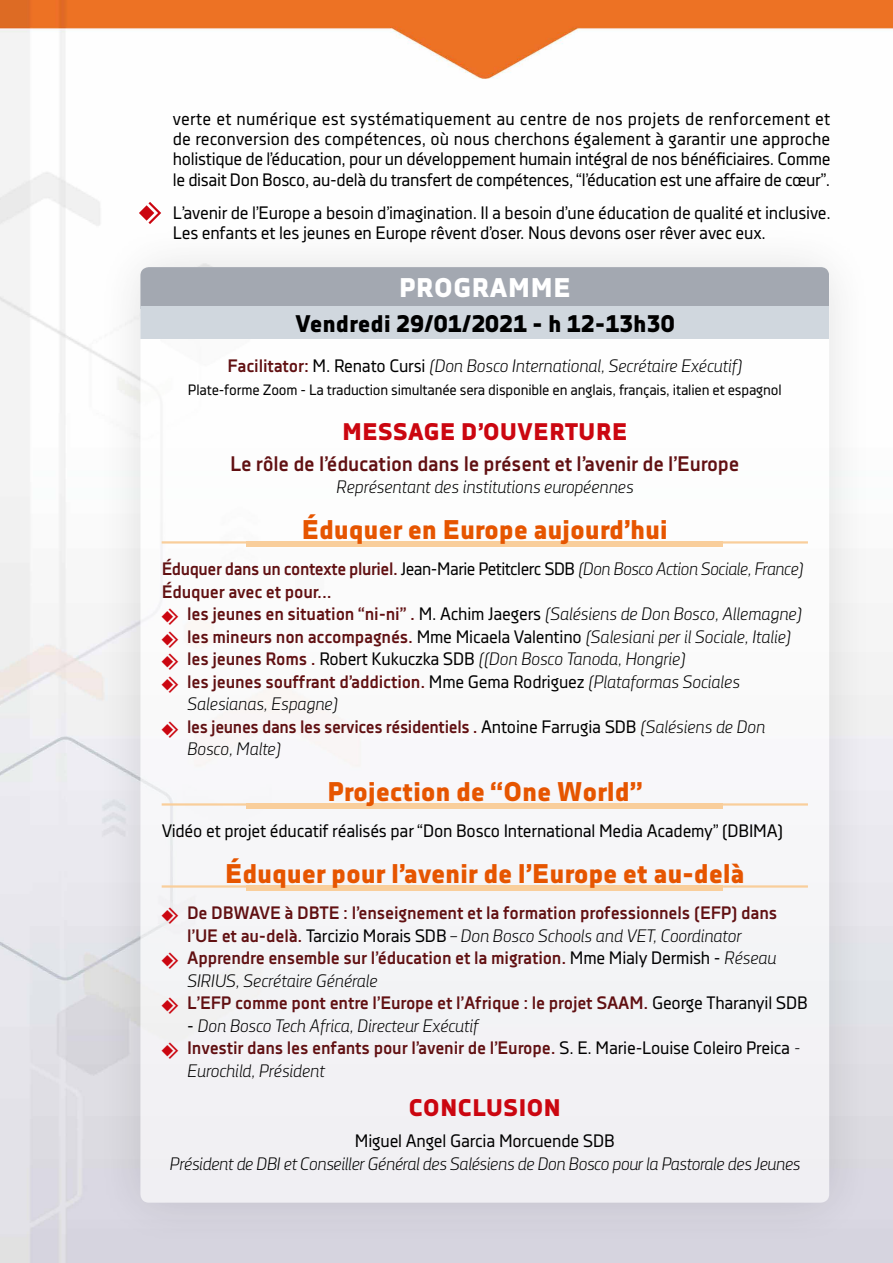
<style>
.page{position:relative;width:893px;height:1263px;background:#fff}
.page>*{position:absolute;margin:0;border:0;box-sizing:border-box;transform-origin:0 0}
.t1{font:800 27px "Decima Nova Pro";letter-spacing:-.01em;color:#e65500}
.t2{font:800 27px "Decima Nova Pro";color:#fff}
.t3{font:800 24px "Decima Nova Pro";color:#000}
.t4{font:800 24px "Decima Nova Pro";color:#cb0610}
.t5{font:700 21px "Decima Nova Pro";letter-spacing:-.01em;color:#611012}
.t6{font:italic 18px/22.5px "Decima Nova Pro Lt";letter-spacing:-.01em;color:#000}
.t7{font:18px/20.2px "Decima Nova Pro";letter-spacing:-.01em;color:#000;text-align:justify}
.t8{font:700 18px "Decima Nova Pro";letter-spacing:-.01em;color:#611012}
.t9{font:15px "Decima Nova Pro";letter-spacing:-.01em;color:#000}
.s1{font-family:"Decima Nova Pro";font-weight:700;font-style:normal;color:#611012}
.s2{font-family:"Decima Nova Pro";font-style:normal}
.s3{font-family:"Pointers";font-style:normal;font-size:21px;color:#cb0610}
.s4{font-family:"Pointers";font-weight:400;font-size:21px;color:#cb0610}
.s5{font-weight:400;color:#000}
.s6{font-family:"Decima Nova Pro Lt";font-weight:400;font-style:italic;color:#000}
</style>
<div class="page">
<img style="left:0;top:0;width:893px;height:1263px">
<svg style="left:139px;top:202px;width:22px;height:18px"></svg>
<div style="left:93px;top:220px;width:784px;height:1030px;background:#000;opacity:.2"></div>
<div style="left:140px;top:267px;width:689px;height:936px;background:#f8f7f9;border-radius:9px"></div>
<div style="left:140px;top:267px;width:689px;height:41px;background:#a3a8b1"></div>
<div style="left:140px;top:306px;width:689px;height:33px;background:#d0d7de"></div>
<div style="left:247px;top:541px;width:476px;height:6px;background:#f9ce9b"></div>
<hr style="left:162px;top:541px;width:646px;height:2px;background:#f9ce9b">
<div style="left:247px;top:803px;width:476px;height:6px;background:#f9ce9b"></div>
<hr style="left:162px;top:803px;width:646px;height:3px;background:#f9ce9b">
<div style="left:247px;top:885px;width:476px;height:6px;background:#f9ce9b"></div>
<hr style="left:162px;top:885px;width:646px;height:3px;background:#f9ce9b">
<p class="t7" style="left:173px;top:109px;width:659px">verte et numérique est systématiquement au centre de nos projets de renforcement et de reconversion des compétences, où nous cherchons également à garantir une approche holistique de l’éducation, pour un développement humain intégral de nos bénéficiaires. Comme le disait Don Bosco, au-delà du transfert de compétences, “l’éducation est une affaire de cœur”.</p>
<p class="t7" style="left:173px;top:202px;width:659px">L’avenir de l’Europe a besoin d’imagination. Il a besoin d’une éducation de qualité et inclusive.<br>Les enfants et les jeunes en Europe rêvent d’oser. Nous devons oser rêver avec eux.</p>
<h1 class="t2" style="left:399px;top:272px;width:174px">PROGRAMME</h1>
<h2 class="t3" style="left:295px;top:310px;width:381px">Vendredi 29/01/2021 - h 12-13h30</h2>
<p class="t6" style="left:227px;top:355px;width:516px"><span class="s1">Facilitator:</span> <span class="s2">M. Renato Cursi</span> (Don Bosco International, Secrétaire Exécutif)</p>
<p class="t9" style="left:188px;top:381px;width:595px">Plate-forme Zoom - La traduction simultanée sera disponible en anglais, français, italien et espagnol</p>
<h2 class="t4" style="left:342px;top:417px;width:287px">MESSAGE D’OUVERTURE</h2>
<p class="t5" style="left:230px;top:451px;width:511px">Le rôle de l’éducation dans le présent et l’avenir de l’Europe</p>
<p class="t6" style="left:336px;top:476px;width:299px">Représentant des institutions européennes</p>
<h1 class="t1" style="left:302px;top:514px;width:368px">Éduquer en Europe aujourd’hui</h1>
<p class="t6" style="left:162px;top:558px;width:643px"><span class="s1">Éduquer dans un contexte pluriel.</span> <span class="s2">Jean-Marie Petitclerc SDB</span> (Don Bosco Action Sociale, France)</p>
<p class="t8" style="left:162px;top:581px;width:171px">Éduquer avec et pour...</p>
<p class="t6" style="left:162px;top:603px;width:642px"><span class="s3">k</span> <span class="s1">les jeunes en situation “ni-ni” .</span> <span class="s2">M. Achim Jaegers</span> (Salésiens de Don Bosco, Allemagne) <span class="s3">k</span> <span class="s1">les mineurs non accompagnés.</span> <span class="s2">Mme Micaela Valentino</span> (Salesiani per il Sociale, Italie) <span class="s3">k</span> <span class="s1">les jeunes Roms .</span> <span class="s2">Robert Kukuczka SDB</span> ((Don Bosco Tanoda, Hongrie)</p>
<p class="t8" style="left:162px;top:671px;width:580px"><span class="s4">k</span> les jeunes souffrant d’addiction. <span class="s5">Mme Gema Rodriguez</span> <span class="s6">(Plataformas Sociales</span></p>
<p class="t6" style="left:187px;top:693px;width:152px">Salesianas, Espagne)</p>
<p class="t8" style="left:162px;top:716px;width:605px"><span class="s4">k</span> les jeunes dans les services résidentiels . <span class="s5">Antoine Farrugia SDB</span> <span class="s6">(Salésiens de Don</span></p>
<p class="t6" style="left:187px;top:738px;width:95px">Bosco, Malte)</p>
<h1 class="t1" style="left:327px;top:776px;width:317px">Projection de “One World”</h1>
<p class="t7" style="left:162px;top:821px;width:623px">Vidéo et projet éducatif réalisés par “Don Bosco International Media Academy” (DBIMA)</p>
<h1 class="t1" style="left:225px;top:858px;width:521px">Éduquer pour l’avenir de l’Europe et au-delà</h1>
<p class="t8" style="left:162px;top:903px;width:617px"><span class="s4">k</span> De DBWAVE à DBTE : l’enseignement et la formation professionnels (EFP) dans</p>
<p class="t6" style="left:187px;top:924px;width:556px"><span class="s1">l’UE et au-delà.</span> <span class="s2">Tarcizio Morais SDB</span> – Don Bosco Schools and VET, Coordinator</p>
<p class="t8" style="left:162px;top:948px;width:616px"><span class="s4">k</span> Apprendre ensemble sur l’éducation et la migration. <span class="s5">Mme Mialy Dermish -</span> <span class="s6">Réseau</span></p>
<p class="t6" style="left:187px;top:969px;width:192px">SIRIUS, Secrétaire Générale</p>
<p class="t8" style="left:162px;top:993px;width:648px"><span class="s4">k</span> L’EFP comme pont entre l’Europe et l’Afrique : le projet SAAM. <span class="s5">George Tharanyil SDB</span></p>
<p class="t6" style="left:187px;top:1014px;width:293px"><span class="s2">-</span> Don Bosco Tech Africa, Directeur Exécutif</p>
<p class="t8" style="left:162px;top:1038px;width:640px"><span class="s4">k</span> Investir dans les enfants pour l’avenir de l’Europe. <span class="s5">S. E. Marie-Louise Coleiro Preica</span> <span class="s6">-</span></p>
<p class="t6" style="left:187px;top:1059px;width:139px">Eurochild, Président</p>
<h2 class="t4" style="left:408px;top:1094px;width:154px">CONCLUSION</h2>
<p class="t7" style="left:355px;top:1131px;width:261px">Miguel Angel Garcia Morcuende SDB</p>
<p class="t6" style="left:169px;top:1152px;width:632px">Président de DBI et Conseiller Général des Salésiens de Don Bosco pour la Pastorale des Jeunes</p>
</div>
